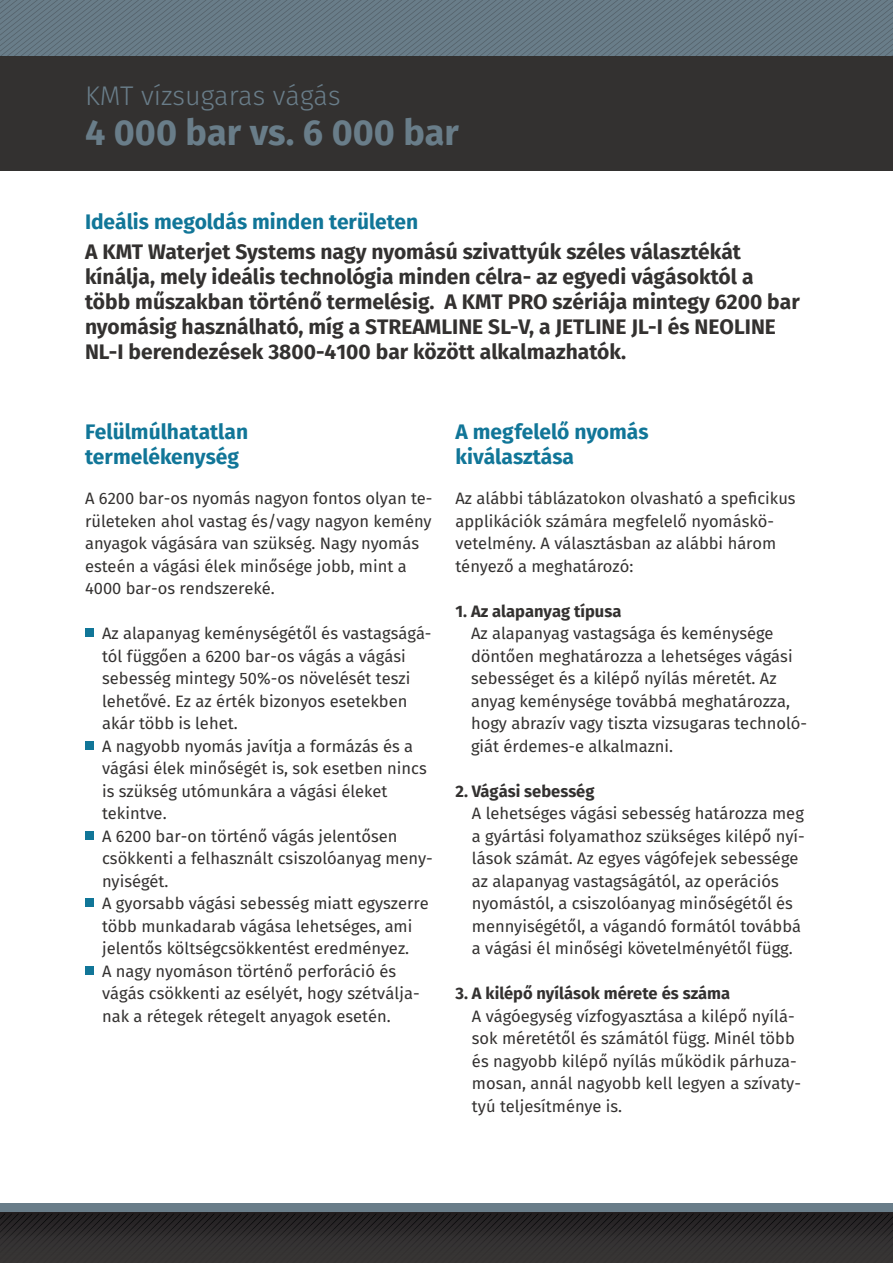
<style>
.page{position:relative;width:893px;height:1263px;background:#fff}
.page>*{position:absolute;margin:0;border:0;box-sizing:border-box;transform-origin:0 0}
.Címsor_1{font:700 36px "Fira Sans";color:#697d89}
.Címsor_1-2{font:300 27px "Fira Sans";color:#697d89}
.bold_14_pt_kiemelés{font:700 21px/25.2px "Fira Sans";color:#333130}
.Címsor_2{font:700 21px/25.2px "Fira Sans";color:#117698}
.t1{font:16.5px/22.5px "Fira Sans";color:#333130}
.s1{font-weight:700}
</style>
<div class="page">
<img style="left:0;top:1213px;width:4px;height:50px">
<img style="left:4px;top:1213px;width:7px;height:50px">
<img style="left:11px;top:1213px;width:6px;height:50px">
<img style="left:17px;top:1213px;width:7px;height:50px">
<img style="left:24px;top:1213px;width:7px;height:50px">
<img style="left:31px;top:1213px;width:13px;height:50px">
<img style="left:44px;top:1213px;width:7px;height:50px">
<img style="left:51px;top:1213px;width:7px;height:50px">
<img style="left:58px;top:1213px;width:13px;height:50px">
<img style="left:71px;top:1213px;width:7px;height:50px">
<img style="left:78px;top:1213px;width:7px;height:50px">
<img style="left:85px;top:1213px;width:13px;height:50px">
<img style="left:98px;top:1213px;width:7px;height:50px">
<img style="left:105px;top:1213px;width:7px;height:50px">
<img style="left:112px;top:1213px;width:13px;height:50px">
<img style="left:125px;top:1213px;width:7px;height:50px">
<img style="left:132px;top:1213px;width:7px;height:50px">
<img style="left:139px;top:1213px;width:13px;height:50px">
<img style="left:152px;top:1213px;width:7px;height:50px">
<img style="left:159px;top:1213px;width:7px;height:50px">
<img style="left:166px;top:1213px;width:13px;height:50px">
<img style="left:179px;top:1213px;width:7px;height:50px">
<img style="left:186px;top:1213px;width:7px;height:50px">
<img style="left:193px;top:1213px;width:13px;height:50px">
<img style="left:206px;top:1213px;width:7px;height:50px">
<img style="left:213px;top:1213px;width:7px;height:50px">
<img style="left:220px;top:1213px;width:13px;height:50px">
<img style="left:233px;top:1213px;width:7px;height:50px">
<img style="left:240px;top:1213px;width:7px;height:50px">
<img style="left:247px;top:1213px;width:13px;height:50px">
<img style="left:260px;top:1213px;width:7px;height:50px">
<img style="left:267px;top:1213px;width:7px;height:50px">
<img style="left:274px;top:1213px;width:13px;height:50px">
<img style="left:287px;top:1213px;width:7px;height:50px">
<img style="left:294px;top:1213px;width:20px;height:50px">
<img style="left:314px;top:1213px;width:7px;height:50px">
<img style="left:321px;top:1213px;width:7px;height:50px">
<img style="left:328px;top:1213px;width:13px;height:50px">
<img style="left:341px;top:1213px;width:7px;height:50px">
<img style="left:348px;top:1213px;width:20px;height:50px">
<img style="left:368px;top:1213px;width:7px;height:50px">
<img style="left:375px;top:1213px;width:20px;height:50px">
<img style="left:395px;top:1213px;width:7px;height:50px">
<img style="left:402px;top:1213px;width:20px;height:50px">
<img style="left:422px;top:1213px;width:7px;height:50px">
<img style="left:429px;top:1213px;width:20px;height:50px">
<img style="left:449px;top:1213px;width:7px;height:50px">
<img style="left:456px;top:1213px;width:20px;height:50px">
<img style="left:476px;top:1213px;width:7px;height:50px">
<img style="left:483px;top:1213px;width:20px;height:50px">
<img style="left:503px;top:1213px;width:7px;height:50px">
<img style="left:510px;top:1213px;width:20px;height:50px">
<img style="left:530px;top:1213px;width:7px;height:50px">
<img style="left:537px;top:1213px;width:20px;height:50px">
<img style="left:557px;top:1213px;width:7px;height:50px">
<img style="left:564px;top:1213px;width:20px;height:50px">
<img style="left:584px;top:1213px;width:7px;height:50px">
<img style="left:591px;top:1213px;width:20px;height:50px">
<img style="left:611px;top:1213px;width:7px;height:50px">
<img style="left:618px;top:1213px;width:20px;height:50px">
<img style="left:638px;top:1213px;width:7px;height:50px">
<img style="left:645px;top:1213px;width:20px;height:50px">
<img style="left:665px;top:1213px;width:7px;height:50px">
<img style="left:672px;top:1213px;width:20px;height:50px">
<img style="left:692px;top:1213px;width:7px;height:50px">
<img style="left:699px;top:1213px;width:20px;height:50px">
<img style="left:719px;top:1213px;width:7px;height:50px">
<img style="left:726px;top:1213px;width:20px;height:50px">
<img style="left:746px;top:1213px;width:7px;height:50px">
<img style="left:753px;top:1213px;width:20px;height:50px">
<img style="left:773px;top:1213px;width:7px;height:50px">
<img style="left:780px;top:1213px;width:20px;height:50px">
<img style="left:800px;top:1213px;width:7px;height:50px">
<img style="left:807px;top:1213px;width:20px;height:50px">
<img style="left:827px;top:1213px;width:7px;height:50px">
<img style="left:834px;top:1213px;width:20px;height:50px">
<img style="left:854px;top:1213px;width:7px;height:50px">
<img style="left:861px;top:1213px;width:20px;height:50px">
<img style="left:881px;top:1213px;width:7px;height:50px">
<img style="left:888px;top:1213px;width:5px;height:50px">
<div style="left:0;top:1203px;width:893px;height:9px;background:#697d89"></div>
<div style="left:0;top:56px;width:893px;height:115px;background:#333130"></div>
<svg style="left:0;top:0;width:893px;height:56px;background:#657783"></svg>
<div style="left:85px;top:628px;width:9px;height:9px;background:#117698"></div>
<div style="left:85px;top:741px;width:9px;height:8px;background:#117698"></div>
<div style="left:85px;top:831px;width:9px;height:8px;background:#117698"></div>
<div style="left:85px;top:898px;width:9px;height:9px;background:#117698"></div>
<div style="left:85px;top:966px;width:9px;height:8px;background:#117698"></div>
<p class="Címsor_1-2" style="left:85px;top:76px;width:257px">KMT vízsugaras vágás</p>
<p class="Címsor_1" style="left:85px;top:107px;width:376px">4 000 bar vs. 6 000 bar</p>
<p class="Címsor_2" style="left:85px;top:211px;width:335px">Ideális megoldás minden területen</p>
<p class="bold_14_pt_kiemelés" style="left:85px;top:240px;width:716px">A KMT Waterjet Systems nagy nyomású szivattyúk széles választékát kínálja, mely ideális technológia minden célra- az egyedi vágásoktól a több műszakban történő termelésig. A KMT PRO szériája mintegy 6200 bar nyomásig használható, míg a STREAMLINE SL-V, a JETLINE JL-I és NEOLINE NL-I berendezések 3800-4100 bar között alkalmazhatók.</p>
<p class="Címsor_2" style="left:85px;top:420px;width:165px">Felülmúlhatatlan termelékenység</p>
<p class="t1" style="left:85px;top:488px;width:349px">A 6200 bar-os nyomás nagyon fontos olyan te&shy;rületeken ahol vastag és/vagy nagyon kemény anyagok vágására van szükség. Nagy nyomás esteén a vágási élek minősége jobb, mint a 4000 bar-os rendszereké.</p>
<p class="t1" style="left:102px;top:623px;width:331px">Az alapanyag keménységétől és vastagságá&shy;tól függően a 6200 bar-os vágás a vágási sebesség mintegy 50%-os növelését teszi lehetővé. Ez az érték bizonyos esetekben akár több is lehet.</p>
<p class="t1" style="left:102px;top:736px;width:326px">A nagyobb nyomás javítja a formázás és a vágási élek minőségét is, sok esetben nincs is szükség utómunkára a vágási éleket tekintve.</p>
<p class="t1" style="left:102px;top:826px;width:332px">A 6200 bar-on történő vágás jelentősen csökkenti a felhasznált csiszolóanyag men - nyiségét.</p>
<p class="t1" style="left:102px;top:893px;width:328px">A gyorsabb vágási sebesség miatt egyszerre több munkadarab vágása lehetséges, ami jelentős költségcsökkentést eredményez.</p>
<p class="t1" style="left:102px;top:961px;width:319px">A nagy nyomáson történő perforáció és vágás csökkenti az esélyét, hogy szétválja&shy;nak a rétegek rétegelt anyagok esetén.</p>
<p class="Címsor_2" style="left:455px;top:420px;width:195px">A megfelelő nyomás kiválasztása</p>
<p class="t1" style="left:455px;top:488px;width:342px">Az alábbi táblázatokon olvasható a speficikus applikációk számára megfelelő nyomáskö&shy;vetelmény. A választásban az alábbi három tényező a meghatározó:</p>
<p class="t1" style="left:471px;top:601px;width:338px;text-indent:-16px"><span class="s1">1. Az alapanyag típusa<br></span>Az alapanyag vastagsága és keménysége döntően meghatározza a lehetséges vágási sebességet és a kilépő nyílás méretét. Az anyag keménysége továbbá meghatározza, hogy abrazív vagy tiszta vizsugaras technoló&shy;giát érdemes-e alkalmazni.</p>
<p class="t1" style="left:472px;top:781px;width:334px;text-indent:-16px"><span class="s1">2. Vágási sebesség<br></span>A lehetséges vágási sebesség határozza meg a gyártási folyamathoz szükséges kilépő nyí&shy;lások számát. Az egyes vágófejek sebessége az alapanyag vastagságától, az operációs nyomástól, a csiszolóanyag minőségétől és mennyiségétől, a vágandó formától továbbá a vágási él minőségi követelményétől függ.</p>
<p class="t1" style="left:472px;top:983px;width:331px;text-indent:-16px"><span class="s1">3. A kilépő nyílások mérete és száma<br></span>A vágóegység vízfogyasztása a kilépő nyílá&shy;sok méretétől és számától függ. Minél több és nagyobb kilépő nyílás működik párhuza&shy;mosan, annál nagyobb kell legyen a szívat - tyú teljesítménye is.</p>
</div>
